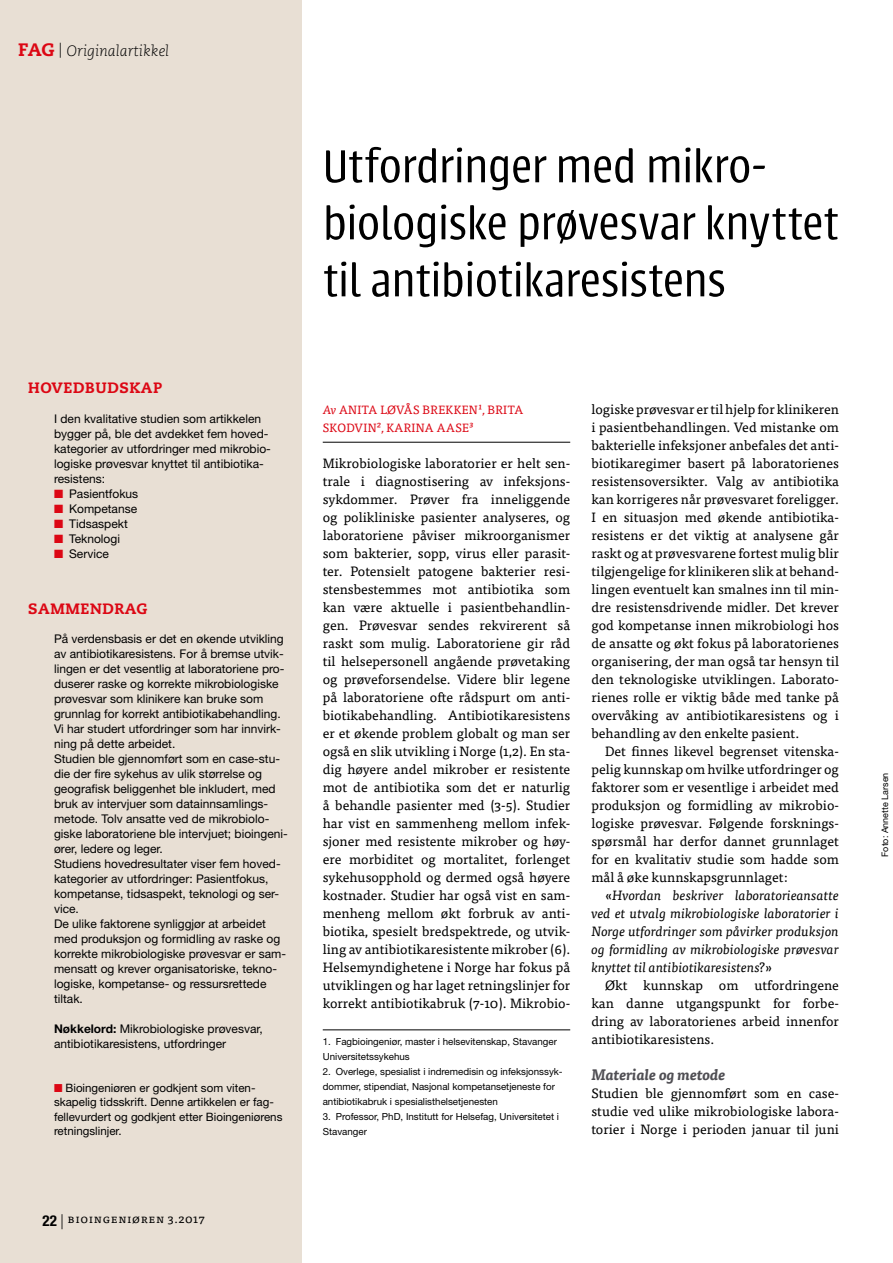
<style>
.page{position:relative;width:893px;height:1263px;background:#fff}
.page>*{position:absolute;margin:0;border:0;box-sizing:border-box;transform-origin:0 0}
.t1{font:300 51px/57px "Urbana";letter-spacing:-.01em;color:#000}
.t2{font:800 15px "Caecilia LT Std";letter-spacing:.04em;color:#dc0714}
.t3{font:italic 300 15px "Caecilia LT Std";color:#000}
.t4{font:italic 700 15px "Tisa Pro";color:#504f54}
.t5{font:13.5px/18px "Tisa Pro";color:#000;text-align:justify}
.t6{font:italic 13.5px/18px "Tisa Pro";color:#000;text-align:justify}
.t7{font:12px/15px "Helvetica Neue LT Pro";color:#000}
.t8{font:12px/18px "Tisa Pro";letter-spacing:.03em;color:#dc0714}
.t9{font:12px "Tisa Pro";letter-spacing:.05em;color:#000}
.t10{font:11.55px/14.5px "Helvetica Neue LT Pro";color:#000}
.t11{font:9.75px/15px "Helvetica Neue LT Pro";color:#000}
.t12{font:9px "Helvetica Neue LT Pro";color:#000}
.s1{font-weight:800;font-style:normal;font-size:18px;color:#dc0714}
.s2{color:#dc0714}
.s3{font-weight:700}
.s4{font-family:"Helvetica Neue LT Pro";font-weight:700;font-stretch:condensed;font-size:15px}
.s5{font-family:"Helvetica Neue LT Pro";font-weight:300;font-size:15px}
.s6{font-style:italic}
.s7{font-style:normal}
</style>
<div class="page">
<div style="left:0;top:0;width:301px;height:1263px;background:#e8dfd4"></div>
<hr style="left:323px;top:442px;width:247px;height:1px;background:#000">
<hr style="left:323px;top:1029px;width:247px;height:1px;background:#000">
<p class="t3" style="left:18px;top:43px;width:153px"><span class="s1">FAG</span> | Originalartikkel</p>
<p class="t2" style="left:28px;top:378px;width:136px">HOVEDBUDSKAP</p>
<p class="t7" style="left:54px;top:411px;width:218px">I den kvalitative studien som artikkelen bygger på, ble det avdekket fem hoved&shy;kategorier av utfordringer med mikrobio&shy;logiske prøvesvar knyttet til antibiotika&shy;resistens:</p>
<p class="t7" style="left:54px;top:486px;width:86px"><span class="s2">■</span> Pasientfokus</p>
<p class="t7" style="left:54px;top:501px;width:85px"><span class="s2">■</span> Kompetanse</p>
<p class="t7" style="left:54px;top:516px;width:75px"><span class="s2">■</span> Tidsaspekt</p>
<p class="t7" style="left:54px;top:531px;width:68px"><span class="s2">■</span> Teknologi</p>
<p class="t7" style="left:54px;top:546px;width:56px"><span class="s2">■</span> Service</p>
<p class="t2" style="left:28px;top:599px;width:121px">SAMMENDRAG</p>
<p class="t7" style="left:54px;top:631px;width:235px">På verdensbasis er det en økende utvikling av antibiotikaresistens. For å bremse utvik&shy;lingen er det vesentlig at laboratoriene pro&shy;duserer raske og korrekte mikrobiologiske prøvesvar som klinikere kan bruke som grunnlag for korrekt antibiotikabehandling.<br>Vi har studert utfordringer som har innvirk&shy;ning på dette arbeidet.<br>Studien ble gjennomført som en case-stu&shy;die der fire sykehus av ulik størrelse og geografisk beliggenhet ble inkludert, med bruk av intervjuer som datainnsamlings&shy;metode. Tolv ansatte ved de mikrobiolo&shy;giske laboratoriene ble intervjuet; bioingeni&shy;ører, ledere og leger.<br>Studiens hovedresultater viser fem hoved&shy;kategorier av utfordringer: Pasientfokus, kompetanse, tidsaspekt, teknologi og ser&shy;vice.<br>De ulike faktorene synliggjør at arbeidet med produksjon og formidling av raske og korrekte mikrobiologiske prøvesvar er sam&shy;mensatt og krever organisatoriske, tekno&shy;logiske, kompetanse- og ressursrettede tiltak.</p>
<p class="t7" style="left:54px;top:1021px;width:210px"><span class="s3">Nøkkelord:</span> Mikrobiologiske prøvesvar, antibiotikaresistens, utfordringer</p>
<p class="t10" style="left:54px;top:1080px;width:230px"><span class="s2">■</span> Bioingeniøren er godkjent som viten&shy;skapelig tidsskrift. Denne artikkelen er fag&shy;fellevurdert og godkjent etter Bioingeniørens retningslinjer.</p>
<p class="t9" style="left:43px;top:1209px;width:164px"><span class="s4">22</span> <span class="s5">|</span> Bioingeniøren 3.2017</p>
<h1 class="t1" style="left:323px;top:138px;width:517px">Utfordringer med mikro&shy;biologiske prøvesvar knyttet til antibiotikaresistens</h1>
<p class="t8" style="left:323px;top:400px;width:202px"><span class="s6">Av</span> ANITA LØVÅS BREKKEN<span class="s6">1,</span> BRITA<br>SKODVIN<span class="s6">2,</span> KARINA AASE<span class="s6">3</span></p>
<p class="t5" style="left:323px;top:453px;width:249px">Mikrobiologiske laboratorier er helt sen&shy;trale i diagnostisering av infeksjons&shy;sykdommer. Prøver fra inneliggende og polikliniske pasienter analyseres, og laboratoriene påviser mikroorganismer som bakterier, sopp, virus eller parasit&shy;ter. Potensielt patogene bakterier resi&shy;stensbestemmes mot antibiotika som kan være aktuelle i pasientbehandlin&shy;gen. Prøvesvar sendes rekvirerent så raskt som mulig. Laboratoriene gir råd til helsepersonell angående prøvetaking og prøveforsendelse. Videre blir legene på laboratoriene ofte rådspurt om anti&shy;biotikabehandling. Antibiotikaresistens er et økende problem globalt og man ser også en slik utvikling i Norge (1,2). En sta&shy;dig høyere andel mikrober er resistente mot de antibiotika som det er naturlig å behandle pasienter med (3-5). Studier har vist en sammenheng mellom infek&shy;sjoner med resistente mikrober og høy&shy;ere morbiditet og mortalitet, forlenget sykehusopphold og dermed også høyere kostnader. Studier har også vist en sam&shy;menheng mellom økt forbruk av anti&shy;biotika, spesielt bredspektrede, og utvik&shy;ling av antibiotikaresistente mikrober (6).<br>Helsemyndighetene i Norge har fokus på utviklingen og har laget retningslinjer for korrekt antibiotikabruk (7-10). Mikrobio-</p>
<p class="t11" style="left:323px;top:1034px;width:236px">1. Fagbioingeniør, master i helsevitenskap, Stavanger<br>Universitetssykehus</p>
<p class="t11" style="left:323px;top:1064px;width:242px">2. Overlege, spesialist i indremedisin og infeksjonssyk&shy;dommer, stipendiat, Nasjonal kompetansetjeneste for antibiotikabruk i spesialisthelsetjenesten</p>
<p class="t11" style="left:323px;top:1109px;width:238px">3. Professor, PhD, Institutt for Helsefag, Universitetet i<br>Stavanger</p>
<p class="t5" style="left:591px;top:399px;width:249px">logiske prøvesvar er til hjelp for klinikeren i pasientbehandlingen. Ved mistanke om bakterielle infeksjoner anbefales det anti&shy;biotikaregimer basert på laboratorienes resistensoversikter. Valg av antibiotika kan korrigeres når prøvesvaret foreligger.<br>I en situasjon med økende antibiotika&shy;resistens er det viktig at analysene går raskt og at prøvesvarene fortest mulig blir tilgjengelige for klinikeren slik at behand&shy;lingen eventuelt kan smalnes inn til min&shy;dre resistensdrivende midler. Det krever god kompetanse innen mikrobiologi hos de ansatte og økt fokus på laboratorienes organisering, der man også tar hensyn til den teknologiske utviklingen. Laborato&shy;rienes rolle er viktig både med tanke på overvåking av antibiotikaresistens og i behandling av den enkelte pasient.</p>
<p class="t5" style="left:591px;top:741px;width:249px;text-indent:14px">Det finnes likevel begrenset vitenska&shy;pelig kunnskap om hvilke utfordringer og faktorer som er vesentlige i arbeidet med produksjon og formidling av mikrobio&shy;logiske prøvesvar. Følgende forsknings&shy;spørsmål har derfor dannet grunnlaget for en kvalitativ studie som hadde som mål å øke kunnskapsgrunnlaget:</p>
<p class="t6" style="left:591px;top:885px;width:249px;text-indent:14px"><span class="s7">«</span>Hvordan beskriver laboratorieansatte ved et utvalg mikrobiologiske laboratorier i Norge utfordringer som påvirker produksjon og formidling av mikrobiologiske prøvesvar knyttet til antibiotikaresistens?<span class="s7">»</span></p>
<p class="t5" style="left:591px;top:975px;width:249px;text-indent:14px">Økt kunnskap om utfordringene kan danne utgangspunkt for forbe&shy;dring av laboratorienes arbeid innenfor antibiotikaresistens.</p>
<p class="t4" style="left:591px;top:1063px;width:135px">Materiale og metode</p>
<p class="t5" style="left:591px;top:1083px;width:249px">Studien ble gjennomført som en case&shy;studie ved ulike mikrobiologiske labora&shy;torier i Norge i perioden januar til juni</p>
<p class="t12" style="left:879px;top:857px;width:86px;rotate:-90deg">Foto: Annette Larsen</p>
</div>
